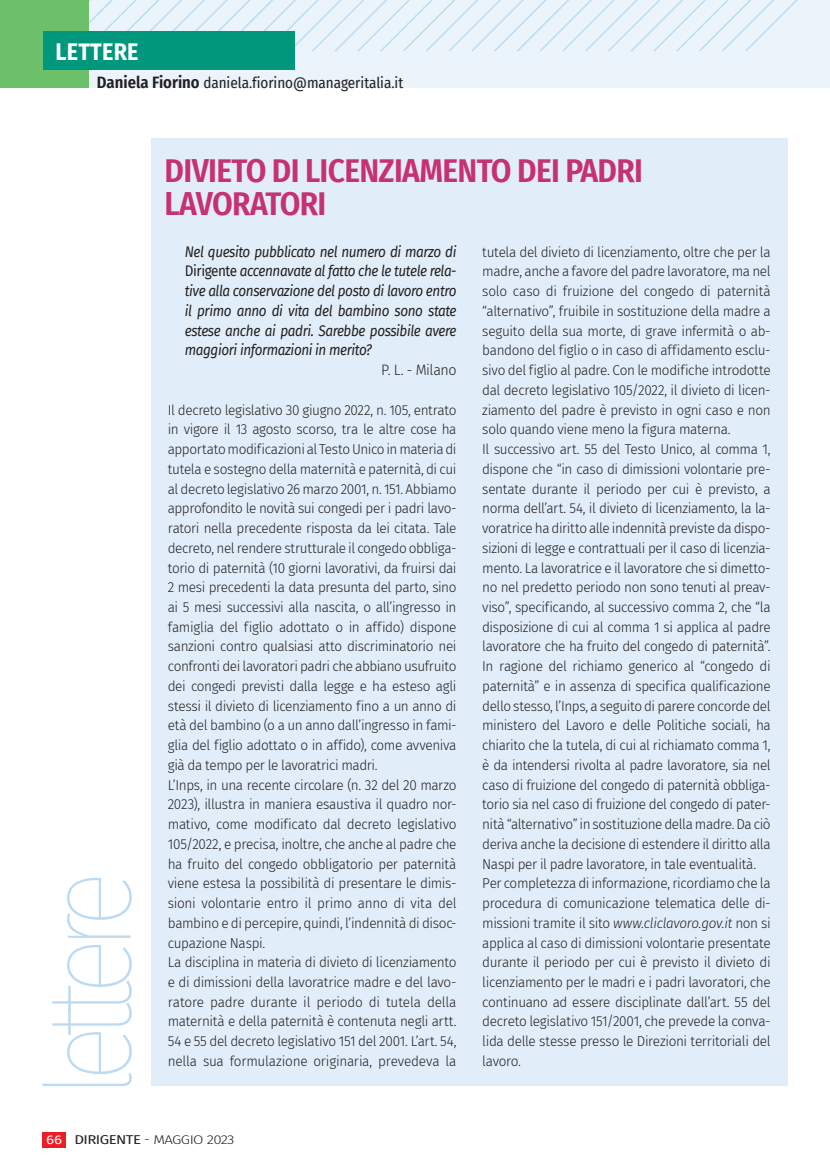
<style>
.page{position:relative;width:830px;height:1170px;background:#fff}
.page>*{position:absolute;margin:0;border:0;box-sizing:border-box;transform-origin:0 0}
.t1{font:100 120px "Fira Sans";letter-spacing:-.125em;color:#bcdaf1;scale:.9 1}
.t2{font:600 33px/33px "Fira Sans Condensed";letter-spacing:-.02em;color:#c63172}
.t3{font:700 24px "Fira Sans";letter-spacing:.01em;color:#fff;scale:.9 1}
.t4{font:italic 15px/19.8px "Fira Sans";letter-spacing:-.03em;color:#231f20;text-align:justify;scale:.9 1}
.t5{font:15px "Fira Sans Condensed";color:#231f20}
.t6{font:300 15px "Fira Sans";letter-spacing:-.03em;color:#231f20;scale:.95 1}
.t7{font:300 14.25px/19.8px "Fira Sans";letter-spacing:-.025em;color:#231f20;scale:.95 1}
.t8{font:300 12.6px "Fira Sans";letter-spacing:-.045em;color:#231f20;scale:1.2 1}
.s1{font-weight:600;font-size:16.5px}
.s2{font-style:normal}
.s3{font-style:italic}
.s4{font-weight:400;color:#fff}
.s5{font-weight:400}
</style>
<div class="page">
<div style="left:151px;top:138px;width:636px;height:947px;background:#e1eef9"></div>
<div style="left:0;top:0;width:829px;height:88px;background:#ebf4fa"></div>
<svg style="left:88px;top:0;width:710px;height:53px"></svg>
<div style="left:0;top:0;width:88px;height:88px;background:#6bc069"></div>
<div style="left:43px;top:32px;width:251px;height:38px;background:#00977d"></div>
<div style="left:43px;top:1131px;width:23px;height:16px;background:#ee1d23"></div>
<h3 class="t3" style="left:55px;top:31px;width:94px">LETTERE</h3>
<p class="t5" style="left:97px;top:71px;width:308px"><span class="s1">Daniela Fiorino</span> daniela.fiorino@manageritalia.it</p>
<h1 class="t1" style="left:4px;top:1098px;width:254px;rotate:-90deg">lettere</h1>
<h2 class="t2" style="left:164px;top:152px;width:480px">DIVIETO DI LICENZIAMENTO DEI PADRI<br>LAVORATORI</h2>
<p class="t4" style="left:185px;top:241px;width:303px">Nel quesito pubblicato nel numero di marzo di <span class="s2">Dirigente</span> accennavate al fatto che le tutele rela&shy;tive alla conservazione del posto di lavoro entro il primo anno di vita del bambino sono state estese anche ai padri. Sarebbe possibile avere maggiori informazioni in merito?</p>
<p class="t6" style="left:381px;top:359px;width:81px">P. L. - Milano</p>
<p class="t7" style="left:168px;top:400px;width:305px">Il decreto legislativo 30 giugno 2022, n. 105, entrato in vigore il 13 agosto scorso, tra le altre cose ha apportato modificazioni al Testo Unico in materia di tutela e sostegno della maternità e paternità, di cui al decreto legislativo 26 marzo 2001, n. 151. Abbiamo approfondito le novità sui congedi per i padri lavo&shy;ratori nella precedente risposta da lei citata. Tale decreto, nel rendere strutturale il congedo obbliga&shy;torio di paternità (10 giorni lavorativi, da fruirsi dai 2 mesi precedenti la data presunta del parto, sino ai 5 mesi successivi alla nascita, o all’ingresso in famiglia del figlio adottato o in affido) dispone sanzioni contro qualsiasi atto discriminatorio nei confronti dei lavoratori padri che abbiano usufruito dei congedi previsti dalla legge e ha esteso agli stessi il divieto di licenziamento fino a un anno di età del bambino (o a un anno dall’ingresso in fami&shy;glia del figlio adottato o in affido), come avveniva già da tempo per le lavoratrici madri.<br>L’Inps, in una recente circolare (n. 32 del 20 marzo 2023), illustra in maniera esaustiva il quadro nor&shy;mativo, come modificato dal decreto legislativo 105/2022, e precisa, inoltre, che anche al padre che ha fruito del congedo obbligatorio per paternità viene estesa la possibilità di presentare le dimis&shy;sioni volontarie entro il primo anno di vita del bambino e di percepire, quindi, l’indennità di disoc&shy;cupazione Naspi.<br>La disciplina in materia di divieto di licenziamento e di dimissioni della lavoratrice madre e del lavo&shy;ratore padre durante il periodo di tutela della maternità e della paternità è contenuta negli artt.<br>54 e 55 del decreto legislativo 151 del 2001. L’art. 54, nella sua formulazione originaria, prevedeva la</p>
<p class="t7" style="left:482px;top:242px;width:305px">tutela del divieto di licenziamento, oltre che per la madre, anche a favore del padre lavoratore, ma nel solo caso di fruizione del congedo di paternità “alternativo”, fruibile in sostituzione della madre a seguito della sua morte, di grave infermità o ab&shy;bandono del figlio o in caso di affidamento esclu&shy;sivo del figlio al padre. Con le modifiche introdotte dal decreto legislativo 105/2022, il divieto di licen&shy;ziamento del padre è previsto in ogni caso e non solo quando viene meno la figura materna.<br>Il successivo art. 55 del Testo Unico, al comma 1, dispone che “in caso di dimissioni volontarie pre&shy;sentate durante il periodo per cui è previsto, a norma dell’art. 54, il divieto di licenziamento, la la&shy;voratrice ha diritto alle indennità previste da dispo&shy;sizioni di legge e contrattuali per il caso di licenzia&shy;mento. La lavoratrice e il lavoratore che si dimetto&shy;no nel predetto periodo non sono tenuti al preav&shy;viso”, specificando, al successivo comma 2, che “la disposizione di cui al comma 1 si applica al padre lavoratore che ha fruito del congedo di paternità”.<br>In ragione del richiamo generico al “congedo di paternità” e in assenza di specifica qualificazione dello stesso, l’Inps, a seguito di parere concorde del ministero del Lavoro e delle Politiche sociali, ha chiarito che la tutela, di cui al richiamato comma 1, è da intendersi rivolta al padre lavoratore, sia nel caso di fruizione del congedo di paternità obbliga&shy;torio sia nel caso di fruizione del congedo di pater&shy;nità “alternativo” in sostituzione della madre. Da ciò deriva anche la decisione di estendere il diritto alla Naspi per il padre lavoratore, in tale eventualità.<br>Per completezza di informazione, ricordiamo che la procedura di comunicazione telematica delle di&shy;missioni tramite il sito <span class="s3">www.cliclavoro.gov.it</span> non si applica al caso di dimissioni volontarie presentate durante il periodo per cui è previsto il divieto di licenziamento per le madri e i padri lavoratori, che continuano ad essere disciplinate dall’art. 55 del decreto legislativo 151/2001, che prevede la conva&shy;lida delle stesse presso le Direzioni territoriali del lavoro.</p>
<p class="t8" style="left:46px;top:1130px;width:158px"><span class="s4">66</span> <span class="s5">DIRIGENTE</span> - MAGGIO 2023</p>
</div>
